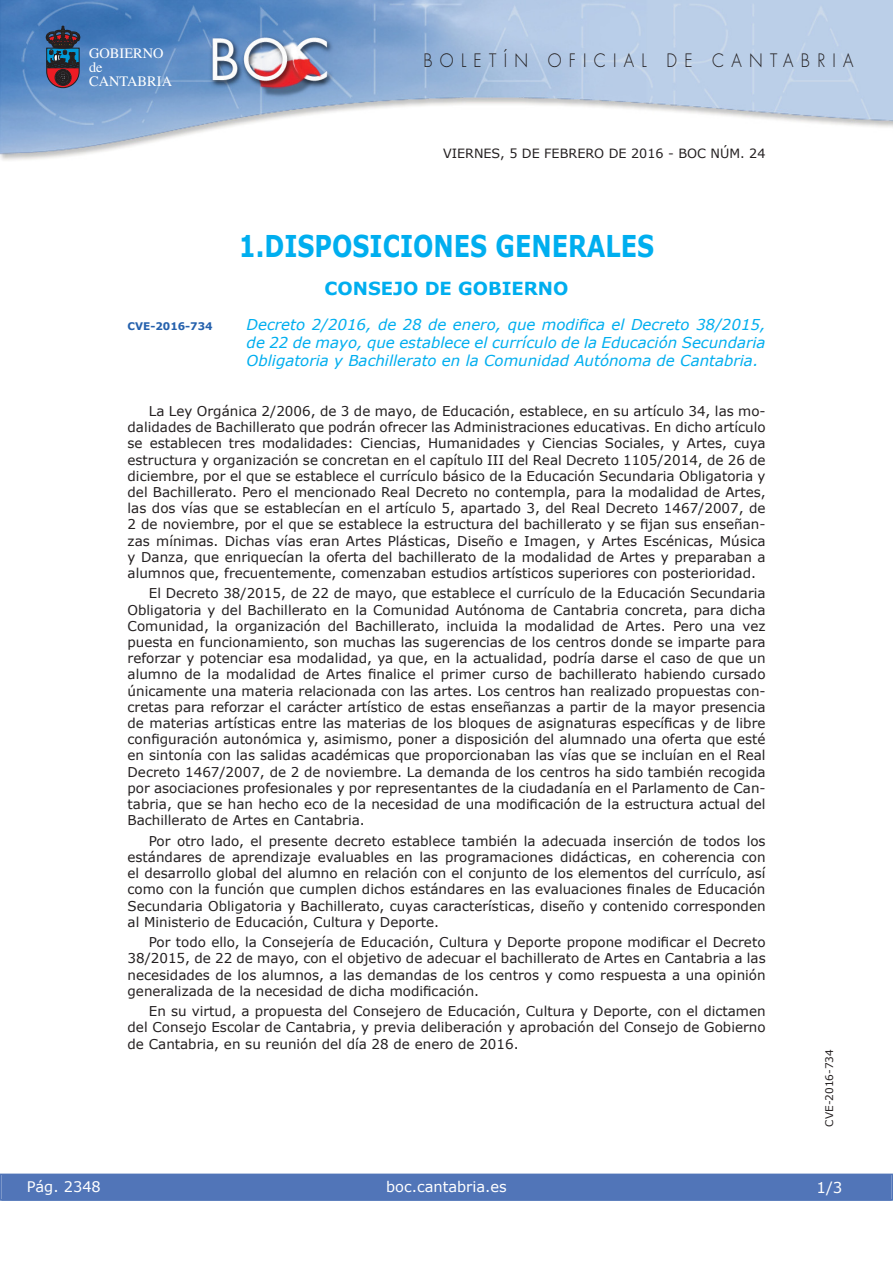
<style>
.page{position:relative;width:893px;height:1263px;background:#fff}
.page>*{position:absolute;margin:0;border:0;box-sizing:border-box;transform-origin:0 0}
.t1{font:700 30px "Verdana";color:#00aeef;scale:.8 1}
.t2{font:300 18px "Futura";letter-spacing:.45em;color:#231f20;scale:.9 1}
.t3{font:700 18px "Verdana";color:#00aeef}
.t4{font:italic 15px/18px "Verdana";color:#00aeef;text-align:justify}
.t5{font:15px "Verdana";color:#fff}
.t6{font:14.55px "Verdana";color:#fff}
.t7{font:14.4px/14.1px "Times";color:#fff}
.t8{font:13.5px/16.2px "Verdana";color:#231f20;text-align:justify}
.t9{font:12.75px "Verdana";color:#231f20}
.t10{font:10.5px "Verdana";color:#231f20}
.t11{font:700 10.5px "Verdana";color:#2561ad}
</style>
<div class="page">
<img style="left:0;top:0;width:893px;height:161px">
<svg style="left:46px;top:26px;width:34px;height:62px;background:#464054"></svg>
<div style="left:1px;top:1174px;width:890px;height:27px;background:#5175b8"></div>
<div style="left:0;top:1174px;width:893px;height:27px;border:1px solid #5175b8"></div>
<p class="t7" style="left:89px;top:47px;width:85px">GOBIERNO de<br>CANTABRIA</p>
<h2 class="t2" style="left:423px;top:52px;width:479px">BOLETÍN OFICIAL DE CANTABRIA</h2>
<p class="t9" style="left:443px;top:145px;width:324px">VIERNES, 5 DE FEBRERO DE 2016 - BOC NÚM. 24</p>
<h1 class="t1" style="left:239px;top:227px;width:521px">1.DISPOSICIONES GENERALES</h1>
<h2 class="t3" style="left:325px;top:277px;width:245px">CONSEJO DE GOBIERNO</h2>
<p class="t11" style="left:128px;top:319px;width:87px">CVE-2016-734</p>
<p class="t4" style="left:247px;top:315px;width:520px">Decreto 2/2016, de 28 de enero, que modifica el Decreto 38/2015, de 22 de mayo, que establece el currículo de la Educación Secundaria Obligatoria y Bachillerato en la Comunidad Autónoma de Cantabria.</p>
<p class="t8" style="left:128px;top:403px;width:640px;text-indent:21px">La Ley Orgánica 2/2006, de 3 de mayo, de Educación, establece, en su artículo 34, las mo&shy;dalidades de Bachillerato que podrán ofrecer las Administraciones educativas. En dicho artículo se establecen tres modalidades: Ciencias, Humanidades y Ciencias Sociales, y Artes, cuya estructura y organización se concretan en el capítulo III del Real Decreto 1105/2014, de 26 de diciembre, por el que se establece el currículo básico de la Educación Secundaria Obligatoria y del Bachillerato. Pero el mencionado Real Decreto no contempla, para la modalidad de Artes, las dos vías que se establecían en el artículo 5, apartado 3, del Real Decreto 1467/2007, de 2 de noviembre, por el que se establece la estructura del bachillerato y se fijan sus enseñan&shy;zas mínimas. Dichas vías eran Artes Plásticas, Diseño e Imagen, y Artes Escénicas, Música y Danza, que enriquecían la oferta del bachillerato de la modalidad de Artes y preparaban a alumnos que, frecuentemente, comenzaban estudios artísticos superiores con posterioridad.</p>
<p class="t8" style="left:128px;top:585px;width:640px;text-indent:21px">El Decreto 38/2015, de 22 de mayo, que establece el currículo de la Educación Secundaria Obligatoria y del Bachillerato en la Comunidad Autónoma de Cantabria concreta, para dicha Comunidad, la organización del Bachillerato, incluida la modalidad de Artes. Pero una vez puesta en funcionamiento, son muchas las sugerencias de los centros donde se imparte para reforzar y potenciar esa modalidad, ya que, en la actualidad, podría darse el caso de que un alumno de la modalidad de Artes finalice el primer curso de bachillerato habiendo cursado únicamente una materia relacionada con las artes. Los centros han realizado propuestas con&shy;cretas para reforzar el carácter artístico de estas enseñanzas a partir de la mayor presencia de materias artísticas entre las materias de los bloques de asignaturas específicas y de libre configuración autonómica y, asimismo, poner a disposición del alumnado una oferta que esté en sintonía con las salidas académicas que proporcionaban las vías que se incluían en el Real Decreto 1467/2007, de 2 de noviembre. La demanda de los centros ha sido también recogida por asociaciones profesionales y por representantes de la ciudadanía en el Parlamento de Can&shy;tabria, que se han hecho eco de la necesidad de una modificación de la estructura actual del Bachillerato de Artes en Cantabria.</p>
<p class="t8" style="left:128px;top:832px;width:639px;text-indent:21px">Por otro lado, el presente decreto establece también la adecuada inserción de todos los estándares de aprendizaje evaluables en las programaciones didácticas, en coherencia con el desarrollo global del alumno en relación con el conjunto de los elementos del currículo, así como con la función que cumplen dichos estándares en las evaluaciones finales de Educación Secundaria Obligatoria y Bachillerato, cuyas características, diseño y contenido corresponden al Ministerio de Educación, Cultura y Deporte.</p>
<p class="t8" style="left:128px;top:934px;width:640px;text-indent:21px">Por todo ello, la Consejería de Educación, Cultura y Deporte propone modificar el Decreto 38/2015, de 22 de mayo, con el objetivo de adecuar el bachillerato de Artes en Cantabria a las necesidades de los alumnos, a las demandas de los centros y como respuesta a una opinión generalizada de la necesidad de dicha modificación.</p>
<p class="t8" style="left:128px;top:1003px;width:639px;text-indent:21px">En su virtud, a propuesta del Consejero de Educación, Cultura y Deporte, con el dictamen del Consejo Escolar de Cantabria, y previa deliberación y aprobación del Consejo de Gobierno de Cantabria, en su reunión del día 28 de enero de 2016.</p>
<p class="t6" style="left:27px;top:1177px;width:76px">Pág. 2348</p>
<p class="t6" style="left:386px;top:1178px;width:122px">boc.cantabria.es</p>
<p class="t10" style="left:823px;top:1127px;width:79px;rotate:-90deg">CVE-2016-734</p>
<p class="t5" style="left:816px;top:1178px;width:27px">1/3</p>
</div>
